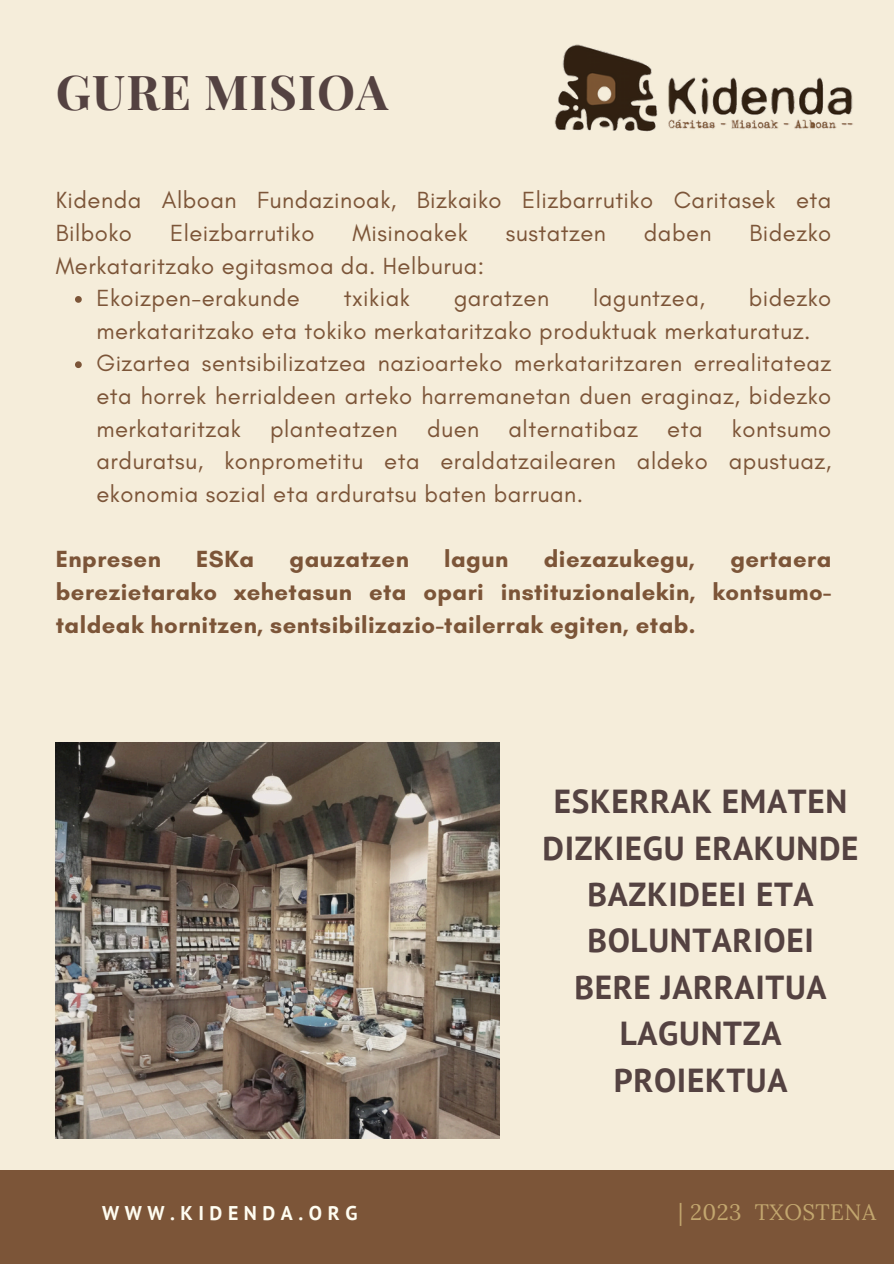
<style>
.page{position:relative;width:894px;height:1264px;background:#fff}
.page>*{position:absolute;margin:0;border:0;box-sizing:border-box;transform-origin:0 0}
.t1{font:700 48.15px "Playfair Display";letter-spacing:.02em;color:#544241}
.t2{font:700 33.15px/46.5px "PT Sans";letter-spacing:.02em;color:#544241;text-align:center}
.t3{font:23.85px/32.7px "Glacial Indifference";letter-spacing:.02em;color:#7c5538}
.t4{font:700 23.85px/32.7px "Glacial Indifference";letter-spacing:.02em;color:#7c5538;text-align:justify}
.t5{font:22.35px "Lora";letter-spacing:.02em;color:#c2a66e}
.t6{font:700 19.8px "PT Sans";letter-spacing:.28em;color:#fffdf1}
</style>
<div class="page">
<div style="left:0;top:0;width:893px;height:1263px;background:#f5edda"></div>
<div style="left:0;top:1170px;width:893px;height:93px;background:#7c5538"></div>
<svg style="left:75px;top:296px;width:7px;height:7px"></svg>
<svg style="left:75px;top:361px;width:7px;height:7px"></svg>
<img style="left:56px;top:742px;width:443px;height:396px">
<img style="left:554px;top:44px;width:299px;height:88px">
<p class="t1" style="left:56px;top:58px;width:334px">GURE MISIOA</p>
<h1 class="t3" style="left:56px;top:183px;width:776px">Kidenda Alboan Fundazinoak, Bizkaiko Elizbarrutiko Caritasek eta<br>Bilboko</h1>
<h1 class="t3" style="left:170px;top:216px;width:146px">Eleizbarrutiko</h1>
<h1 class="t3" style="left:352px;top:216px;width:117px">Misinoakek</h1>
<h1 class="t3" style="left:505px;top:216px;width:102px">sustatzen</h1>
<h1 class="t3" style="left:643px;top:216px;width:69px">daben</h1>
<h1 class="t3" style="left:749px;top:216px;width:83px">Bidezko</h1>
<h1 class="t3" style="left:56px;top:249px;width:430px">Merkataritzako egitasmoa da. Helburua:</h1>
<h4 class="t3" style="left:96px;top:281px;width:205px">Ekoizpen-erakunde</h4>
<h4 class="t3" style="left:344px;top:281px;width:67px">txikiak</h4>
<h4 class="t3" style="left:453px;top:281px;width:97px">garatzen</h4>
<h4 class="t3" style="left:593px;top:281px;width:113px">laguntzea,</h4>
<h4 class="t3" style="left:96px;top:281px;width:736px;text-indent:652px">bidezko merkataritzako eta tokiko merkataritzako produktuak merkaturatuz.</h4>
<p class="t3" style="left:96px;top:347px;width:736px;text-align:justify">Gizartea sentsibilizatzea nazioarteko merkataritzaren errealitateaz eta horrek herrialdeen arteko harremanetan duen eraginaz, bidezko merkataritzak planteatzen duen alternatibaz eta kontsumo arduratsu, konprometitu eta eraldatzailearen aldeko apustuaz, ekonomia sozial eta arduratsu baten barruan.</p>
<p class="t4" style="left:56px;top:542px;width:106px">Enpresen</p>
<p class="t4" style="left:196px;top:542px;width:59px">ESKa</p>
<p class="t4" style="left:289px;top:542px;width:121px">gauzatzen</p>
<p class="t4" style="left:444px;top:542px;width:66px">lagun</p>
<p class="t4" style="left:543px;top:542px;width:153px">diezazukegu,</p>
<p class="t4" style="left:56px;top:542px;width:776px;text-indent:674px">gertaera berezietarako xehetasun eta opari instituzionalekin, kontsumo&shy;taldeak hornitzen, sentsibilizazio-tailerrak egiten, etab.</p>
<h3 class="t2" style="left:542px;top:777px;width:317px">ESKERRAK EMATEN<br>DIZKIEGU ERAKUNDE<br>BAZKIDEEI ETA<br>BOLUNTARIOEI<br>BERE JARRAITUA<br>LAGUNTZA<br>PROIEKTUA</h3>
<p class="t6" style="left:102px;top:1199px;width:257px">WWW.KIDENDA.ORG</p>
<p class="t5" style="left:678px;top:1197px;width:199px">| 2023 TXOSTENA</p>
</div>
